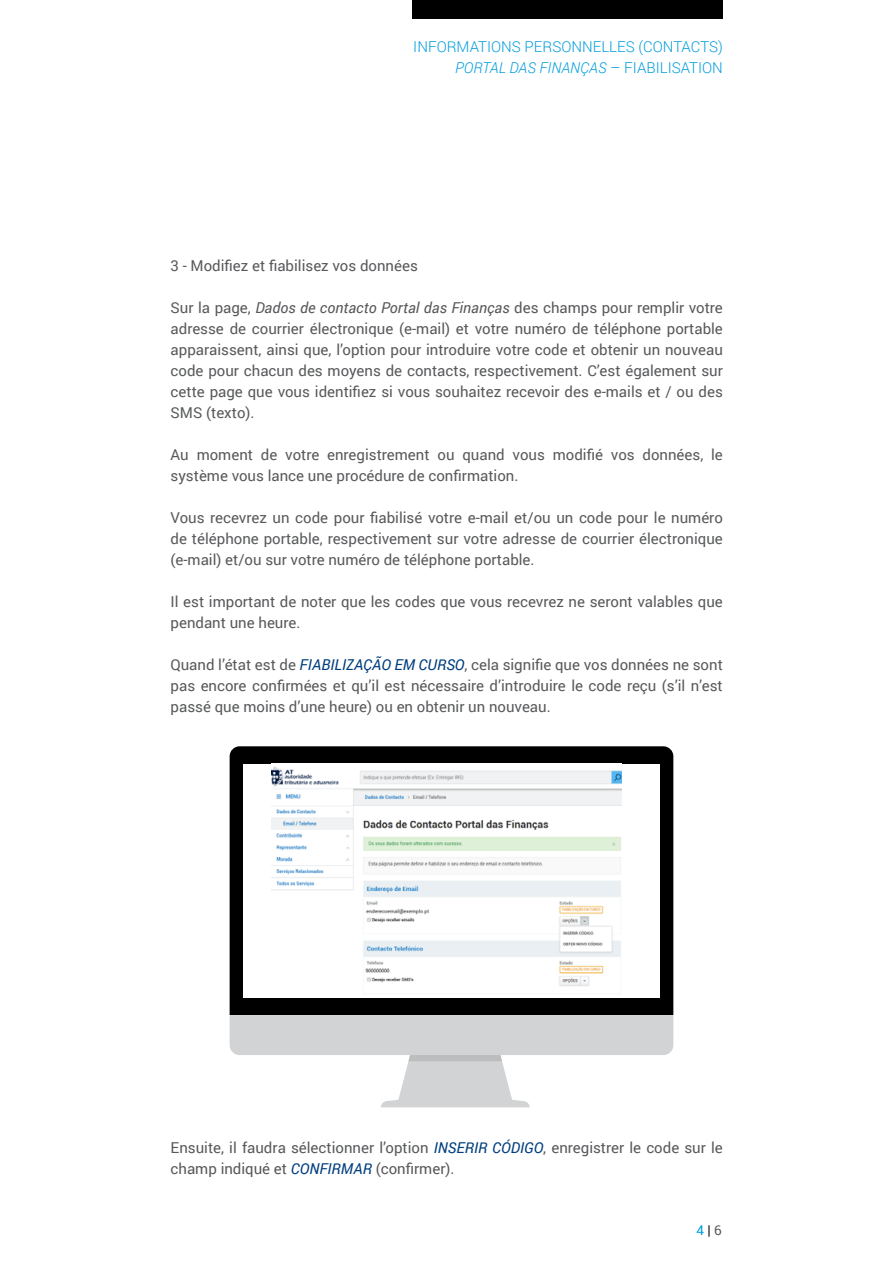
<style>
.page{position:relative;width:893px;height:1263px;background:#fff}
.page>*{position:absolute;margin:0;border:0;box-sizing:border-box;transform-origin:0 0}
.t1{font:15px/21px "Roboto";color:#58595b;text-align:justify}
.t2{font:300 15px/21px "Roboto";color:#009ddc;text-align:right}
.t3{font:13.5px "Roboto";color:#009ddc}
.s1{font-style:italic}
.s2{font-style:italic;color:#003e7e}
.s3{color:#000}
.s4{color:#58595b}
</style>
<div class="page">
<div style="left:412px;top:0;width:311px;height:18px;background:#000"></div>
<div style="left:230px;top:746px;width:443px;height:269px;background:#000"></div>
<svg style="left:230px;top:1015px;width:443px;height:92px"></svg>
<div style="left:243px;top:764px;width:417px;height:233px;background:#fff"></div>
<img style="left:271px;top:763px;width:351px;height:223px">
<p class="t2" style="left:413px;top:36px;width:311px">INFORMATIONS PERSONNELLES (CONTACTS)<br><span class="s1">PORTAL DAS FINANÇAS</span> – FIABILISATION</p>
<p class="t1" style="left:171px;top:255px;width:249px">3 - Modifiez et fiabilisez vos données</p>
<p class="t1" style="left:171px;top:297px;width:554px">Sur la page, <span class="s1">Dados de contacto Portal das Finanças</span> des champs pour remplir votre adresse de courrier électronique (e-mail) et votre numéro de téléphone portable apparaissent, ainsi que, l’option pour introduire votre code et obtenir un nouveau code pour chacun des moyens de contacts, respectivement. C’est également sur cette page que vous identifiez si vous souhaitez recevoir des e-mails et / ou des SMS (texto).</p>
<p class="t1" style="left:171px;top:444px;width:554px">Au moment de votre enregistrement ou quand vous modifié vos données, le système vous lance une procédure de confirmation.</p>
<p class="t1" style="left:171px;top:507px;width:554px">Vous recevrez un code pour fiabilisé votre e-mail et/ou un code pour le numéro de téléphone portable, respectivement sur votre adresse de courrier électronique (e-mail) et/ou sur votre numéro de téléphone portable.</p>
<p class="t1" style="left:171px;top:591px;width:554px">Il est important de noter que les codes que vous recevrez ne seront valables que pendant une heure.</p>
<p class="t1" style="left:171px;top:654px;width:554px">Quand l’état est de <span class="s2">FIABILIZAÇÃO EM CURSO</span>, cela signifie que vos données ne sont pas encore confirmées et qu’il est nécessaire d’introduire le code reçu (s’il n’est passé que moins d’une heure) ou en obtenir un nouveau.</p>
<p class="t1" style="left:171px;top:1137px;width:554px">Ensuite, il faudra sélectionner l’option <span class="s2">INSERIR CÓDIGO</span>, enregistrer le code sur le champ indiqué et <span class="s2">CONFIRMAR</span> (confirmer).</p>
<p class="t3" style="left:696px;top:1221px;width:27px">4 <span class="s3">|</span><span class="s4">6</span></p>
</div>
